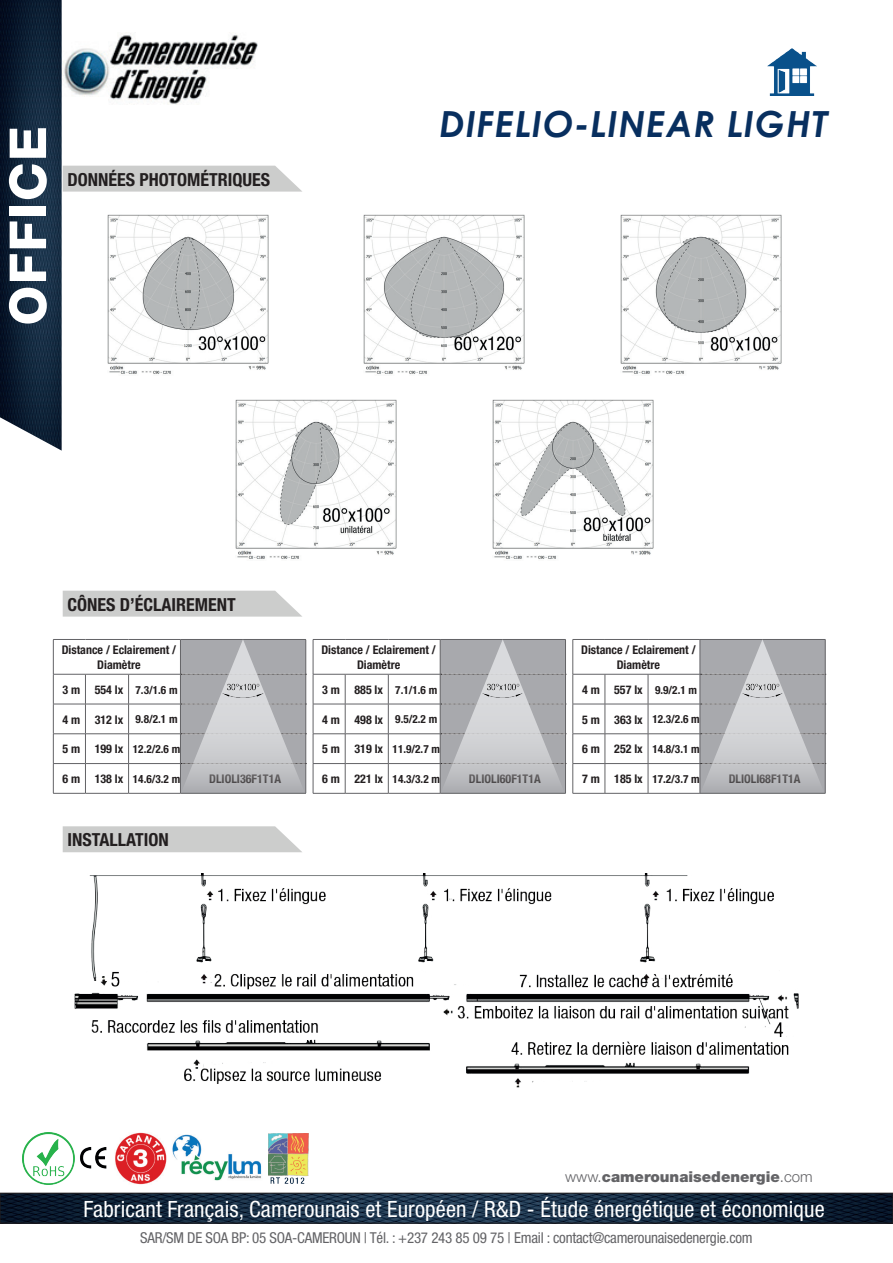
<style>
.page{position:relative;width:893px;height:1263px;background:#fff}
.page>*{position:absolute;margin:0;border:0;box-sizing:border-box;transform-origin:0 0}
.t1{font:800 51px "Helvetica Neue";letter-spacing:.03em;color:#fff}
.t2{font:italic 700 36px "Century Gothic";letter-spacing:.03em;color:#082f5f}
.t3{font:condensed 22.5px "Helvetica Neue";letter-spacing:.005em;color:#fff}
.t4{font:700 condensed 18px "Helvetica Neue";color:#231f20}
.t5{font:condensed 15px "Helvetica Neue";letter-spacing:-.015em;color:#636366}
.t6{font:900 15px "Helvetica Neue";color:#636366}
.t7{font:700 condensed 12px/14.4px "Helvetica Neue";color:#231f20;text-align:center}
.t8{font:700 condensed 11.25px "Helvetica Neue";color:#231f20}
.s1{font-size:12px}
.s2{font-weight:300}
</style>
<div class="page">
<img style="left:0;top:0;width:62px;height:451px">
<img style="left:767px;top:48px;width:49px;height:48px">
<svg style="left:63px;top:591px;width:239px;height:26px;background:#cfd0cf"></svg>
<hr style="left:53px;top:640px;width:1px;height:34px;background:#636366">
<hr style="left:53px;top:674px;width:1px;height:30px;background:#636366">
<hr style="left:53px;top:704px;width:1px;height:30px;background:#636366">
<hr style="left:53px;top:763px;width:32px;height:1px;background:#636366">
<svg style="left:53px;top:734px;width:1px;height:59px"></svg>
<hr style="left:85px;top:763px;width:44px;height:1px;background:#636366">
<hr style="left:129px;top:763px;width:52px;height:1px;background:#636366">
<hr style="left:53px;top:793px;width:32px;height:1px;background:#636366">
<hr style="left:85px;top:793px;width:44px;height:1px;background:#636366">
<hr style="left:129px;top:793px;width:51px;height:1px;background:#636366">
<hr style="left:180px;top:793px;width:126px;height:1px;background:#636366">
<hr style="left:53px;top:639px;width:32px;height:1px;background:#636366">
<hr style="left:85px;top:639px;width:44px;height:1px;background:#636366">
<hr style="left:129px;top:639px;width:51px;height:1px;background:#636366">
<hr style="left:53px;top:674px;width:32px;height:1px;background:#636366">
<hr style="left:85px;top:674px;width:44px;height:1px;background:#636366">
<hr style="left:85px;top:674px;width:1px;height:30px;background:#636366">
<hr style="left:129px;top:674px;width:52px;height:1px;background:#636366">
<hr style="left:128px;top:674px;width:1px;height:30px;background:#636366">
<hr style="left:53px;top:704px;width:32px;height:1px;background:#636366">
<hr style="left:85px;top:704px;width:44px;height:1px;background:#636366">
<hr style="left:85px;top:704px;width:1px;height:30px;background:#636366">
<hr style="left:129px;top:704px;width:52px;height:1px;background:#636366">
<hr style="left:128px;top:704px;width:1px;height:30px;background:#636366">
<hr style="left:53px;top:733px;width:32px;height:1px;background:#636366">
<hr style="left:85px;top:733px;width:44px;height:1px;background:#636366">
<hr style="left:129px;top:733px;width:52px;height:1px;background:#636366">
<svg style="left:85px;top:734px;width:1px;height:59px"></svg>
<svg style="left:128px;top:734px;width:1px;height:59px"></svg>
<svg style="left:180px;top:639px;width:127px;height:154px;background:#b5b6b9"></svg>
<img style="left:223px;top:694px;width:40px;height:3px">
<img style="left:226px;top:679px;width:34px;height:17px">
<svg style="left:63px;top:826px;width:239px;height:26px;background:#cfd0cf"></svg>
<svg style="left:63px;top:166px;width:239px;height:26px;background:#cfd0cf"></svg>
<img style="left:107px;top:215px;width:161px;height:159px">
<img style="left:364px;top:215px;width:161px;height:159px">
<img style="left:620px;top:215px;width:161px;height:159px">
<img style="left:236px;top:399px;width:161px;height:160px">
<img style="left:492px;top:399px;width:161px;height:160px">
<hr style="left:313px;top:640px;width:1px;height:34px;background:#636366">
<hr style="left:313px;top:674px;width:1px;height:30px;background:#636366">
<hr style="left:313px;top:704px;width:1px;height:30px;background:#636366">
<hr style="left:313px;top:763px;width:32px;height:1px;background:#636366">
<svg style="left:313px;top:734px;width:1px;height:59px"></svg>
<hr style="left:345px;top:763px;width:43px;height:1px;background:#636366">
<hr style="left:388px;top:763px;width:52px;height:1px;background:#636366">
<hr style="left:313px;top:793px;width:32px;height:1px;background:#636366">
<hr style="left:345px;top:793px;width:43px;height:1px;background:#636366">
<hr style="left:388px;top:793px;width:52px;height:1px;background:#636366">
<hr style="left:440px;top:793px;width:126px;height:1px;background:#636366">
<hr style="left:313px;top:639px;width:32px;height:1px;background:#636366">
<hr style="left:345px;top:639px;width:43px;height:1px;background:#636366">
<hr style="left:388px;top:639px;width:52px;height:1px;background:#636366">
<hr style="left:313px;top:674px;width:32px;height:1px;background:#636366">
<hr style="left:345px;top:674px;width:43px;height:1px;background:#636366">
<hr style="left:345px;top:674px;width:1px;height:30px;background:#636366">
<hr style="left:388px;top:674px;width:52px;height:1px;background:#636366">
<hr style="left:388px;top:674px;width:1px;height:30px;background:#636366">
<hr style="left:313px;top:704px;width:32px;height:1px;background:#636366">
<hr style="left:345px;top:704px;width:43px;height:1px;background:#636366">
<hr style="left:345px;top:704px;width:1px;height:30px;background:#636366">
<hr style="left:388px;top:704px;width:52px;height:1px;background:#636366">
<hr style="left:388px;top:704px;width:1px;height:30px;background:#636366">
<hr style="left:313px;top:733px;width:32px;height:1px;background:#636366">
<hr style="left:345px;top:733px;width:43px;height:1px;background:#636366">
<hr style="left:388px;top:733px;width:52px;height:1px;background:#636366">
<svg style="left:345px;top:734px;width:1px;height:59px"></svg>
<svg style="left:388px;top:734px;width:1px;height:59px"></svg>
<svg style="left:440px;top:639px;width:126px;height:154px;background:#b5b6b9"></svg>
<img style="left:482px;top:694px;width:41px;height:3px">
<img style="left:486px;top:679px;width:33px;height:17px">
<hr style="left:573px;top:640px;width:1px;height:34px;background:#636366">
<hr style="left:573px;top:674px;width:1px;height:30px;background:#636366">
<hr style="left:573px;top:704px;width:1px;height:30px;background:#636366">
<hr style="left:573px;top:763px;width:32px;height:1px;background:#636366">
<svg style="left:573px;top:734px;width:1px;height:59px"></svg>
<hr style="left:605px;top:763px;width:43px;height:1px;background:#636366">
<hr style="left:648px;top:763px;width:52px;height:1px;background:#636366">
<hr style="left:573px;top:793px;width:32px;height:1px;background:#636366">
<hr style="left:605px;top:793px;width:43px;height:1px;background:#636366">
<hr style="left:648px;top:793px;width:52px;height:1px;background:#636366">
<hr style="left:700px;top:793px;width:125px;height:1px;background:#636366">
<hr style="left:573px;top:639px;width:32px;height:1px;background:#636366">
<hr style="left:605px;top:639px;width:43px;height:1px;background:#636366">
<hr style="left:648px;top:639px;width:52px;height:1px;background:#636366">
<hr style="left:573px;top:674px;width:32px;height:1px;background:#636366">
<hr style="left:605px;top:674px;width:43px;height:1px;background:#636366">
<hr style="left:605px;top:674px;width:1px;height:30px;background:#636366">
<hr style="left:648px;top:674px;width:52px;height:1px;background:#636366">
<hr style="left:648px;top:674px;width:1px;height:30px;background:#636366">
<hr style="left:573px;top:704px;width:32px;height:1px;background:#636366">
<hr style="left:605px;top:704px;width:43px;height:1px;background:#636366">
<hr style="left:605px;top:704px;width:1px;height:30px;background:#636366">
<hr style="left:648px;top:704px;width:52px;height:1px;background:#636366">
<hr style="left:648px;top:704px;width:1px;height:30px;background:#636366">
<hr style="left:573px;top:733px;width:32px;height:1px;background:#636366">
<hr style="left:605px;top:733px;width:43px;height:1px;background:#636366">
<hr style="left:648px;top:733px;width:52px;height:1px;background:#636366">
<svg style="left:605px;top:734px;width:1px;height:59px"></svg>
<svg style="left:648px;top:734px;width:1px;height:59px"></svg>
<svg style="left:700px;top:639px;width:126px;height:154px;background:#b5b6b9"></svg>
<img style="left:742px;top:694px;width:41px;height:3px">
<img style="left:746px;top:679px;width:33px;height:17px">
<img style="left:74px;top:874px;width:725px;height:214px">
<img style="left:63px;top:32px;width:195px;height:73px">
<img style="left:2px;top:1195px;width:889px;height:26px">
<div style="left:0;top:1193px;width:893px;height:30px;border:1px solid #231f20"></div>
<img style="left:80px;top:1147px;width:27px;height:22px">
<img style="left:172px;top:1134px;width:90px;height:47px">
<img style="left:115px;top:1132px;width:51px;height:52px">
<img style="left:268px;top:1133px;width:41px;height:50px">
<img style="left:22px;top:1132px;width:52px;height:52px">
<h1 class="t1" style="left:-2px;top:325px;width:201px;rotate:-90deg">OFFICE</h1>
<h3 class="t4" style="left:68px;top:168px;width:204px">DONNÉES PHOTOMÉTRIQUES</h3>
<h2 class="t2" style="left:439px;top:97px;width:389px">DIFELIO-LINEAR LIGHT</h2>
<h3 class="t4" style="left:68px;top:593px;width:170px">CÔNES D’ÉCLAIREMENT</h3>
<p class="t7" style="left:62px;top:643px;width:116px">Distance / Eclairement /<br>Diamètre</p>
<p class="t8" style="left:63px;top:683px;width:116px"><span class="s1">3 m 554 lx</span> 7.3/1.6 m</p>
<p class="t8" style="left:63px;top:712px;width:116px"><span class="s1">4 m 312 lx</span> 9.8/2.1 m</p>
<p class="t8" style="left:63px;top:742px;width:119px"><span class="s1">5 m 199 lx</span> 12.2/2.6 m</p>
<p class="t8" style="left:63px;top:772px;width:119px"><span class="s1">6 m 138 lx</span> 14.6/3.2 m</p>
<p class="t7" style="left:209px;top:771px;width:73px">DLIOLI36F1T1A</p>
<h3 class="t4" style="left:68px;top:829px;width:103px">INSTALLATION</h3>
<p class="t7" style="left:321px;top:643px;width:116px">Distance / Eclairement /<br>Diamètre</p>
<p class="t8" style="left:322px;top:683px;width:116px"><span class="s1">3 m 885 lx</span> 7.1/1.6 m</p>
<p class="t8" style="left:322px;top:712px;width:116px"><span class="s1">4 m 498 lx</span> 9.5/2.2 m</p>
<p class="t8" style="left:322px;top:742px;width:119px"><span class="s1">5 m 319 lx</span> 11.9/2.7 m</p>
<p class="t8" style="left:322px;top:772px;width:119px"><span class="s1">6 m 221 lx</span> 14.3/3.2 m</p>
<p class="t7" style="left:469px;top:771px;width:73px">DLIOLI60F1T1A</p>
<p class="t7" style="left:581px;top:643px;width:116px">Distance / Eclairement /<br>Diamètre</p>
<p class="t8" style="left:582px;top:683px;width:116px"><span class="s1">4 m 557 lx</span> 9.9/2.1 m</p>
<p class="t8" style="left:582px;top:712px;width:119px"><span class="s1">5 m 363 lx</span> 12.3/2.6 m</p>
<p class="t8" style="left:582px;top:742px;width:119px"><span class="s1">6 m 252 lx</span> 14.8/3.1 m</p>
<p class="t8" style="left:582px;top:772px;width:119px"><span class="s1">7 m 185 lx</span> 17.2/3.7 m</p>
<p class="t7" style="left:729px;top:771px;width:73px">DLIOLI68F1T1A</p>
<h3 class="t6" style="left:565px;top:1168px;width:249px"><span class="s2">www.</span>camerounaisedenergie<span class="s2">.com</span></h3>
<h3 class="t3" style="left:84px;top:1196px;width:743px">Fabricant Français, Camerounais et Européen / R&amp;D - Étude énergétique et économique</h3>
<h3 class="t5" style="left:140px;top:1229px;width:614px">SAR/SM DE SOA BP: 05 SOA-CAMEROUN | Tél. : +237 243 85 09 75 | Email : contact@camerounaisedenergie.com</h3>
</div>
